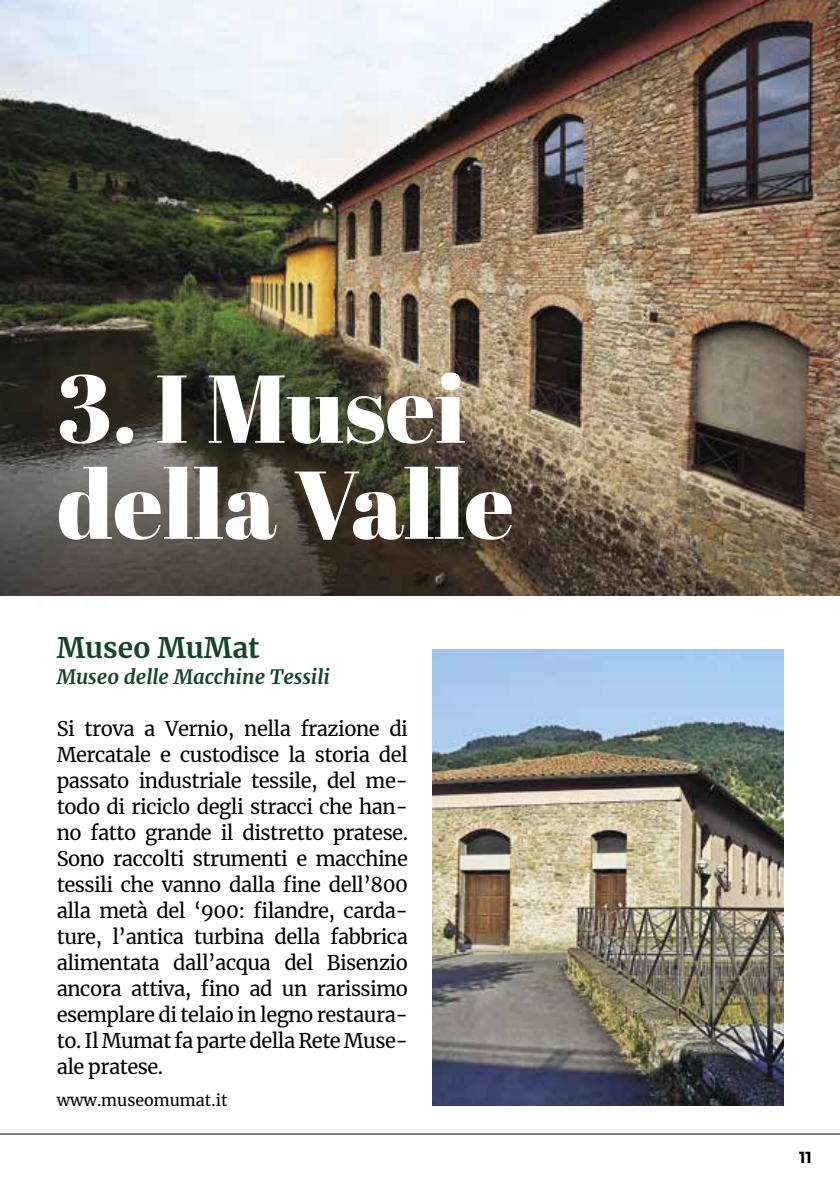
<style>
.page{position:relative;width:840px;height:1191px;background:#fff}
.page>*{position:absolute;margin:0;border:0;box-sizing:border-box;transform-origin:0 0}
.t1{font:96px/96px "Abril Fatface";color:#fff}
.t2{font:700 28px "Merriweather";color:#13442c}
.t3{font:20px/26px "Merriweather";letter-spacing:-.025em;color:#000;text-align:justify}
.t4{font:italic 700 20px "Merriweather";color:#13442c}
.t5{font:16px "Merriweather";color:#000}
.t6{font:700 16px "Montserrat";color:#000}
</style>
<div class="page">
<img style="left:0;top:0;width:839px;height:595px">
<img style="left:432px;top:649px;width:350px;height:457px">
<hr style="left:0;top:1133px;width:839px;height:1px;background:#000">
<h1 class="t1" style="left:57px;top:358px;width:458px">3. I Musei della Valle</h1>
<h2 class="t2" style="left:57px;top:628px;width:204px">Museo MuMat</h2>
<p class="t4" style="left:57px;top:662px;width:274px">Museo delle Macchine Tessili</p>
<p class="t3" style="left:57px;top:715px;width:352px">Si trova a Vernio, nella frazione di Mercatale e custodisce la storia del passato industriale tessile, del me&shy;todo di riciclo degli stracci che han&shy;no fatto grande il distretto pratese.<br>Sono raccolti strumenti e macchine tessili che vanno dalla fine dell’800 alla metà del ‘900: filandre, carda&shy;ture, l’antica turbina della fabbrica alimentata dall’acqua del Bisenzio ancora attiva, fino ad un rarissimo esemplare di telaio in legno restaura&shy;to. Il Mumat fa parte della Rete Muse&shy;ale pratese.</p>
<p class="t5" style="left:57px;top:1089px;width:172px">www.museomumat.it</p>
<p class="t6" style="left:798px;top:1145px;width:14px">11</p>
</div>
